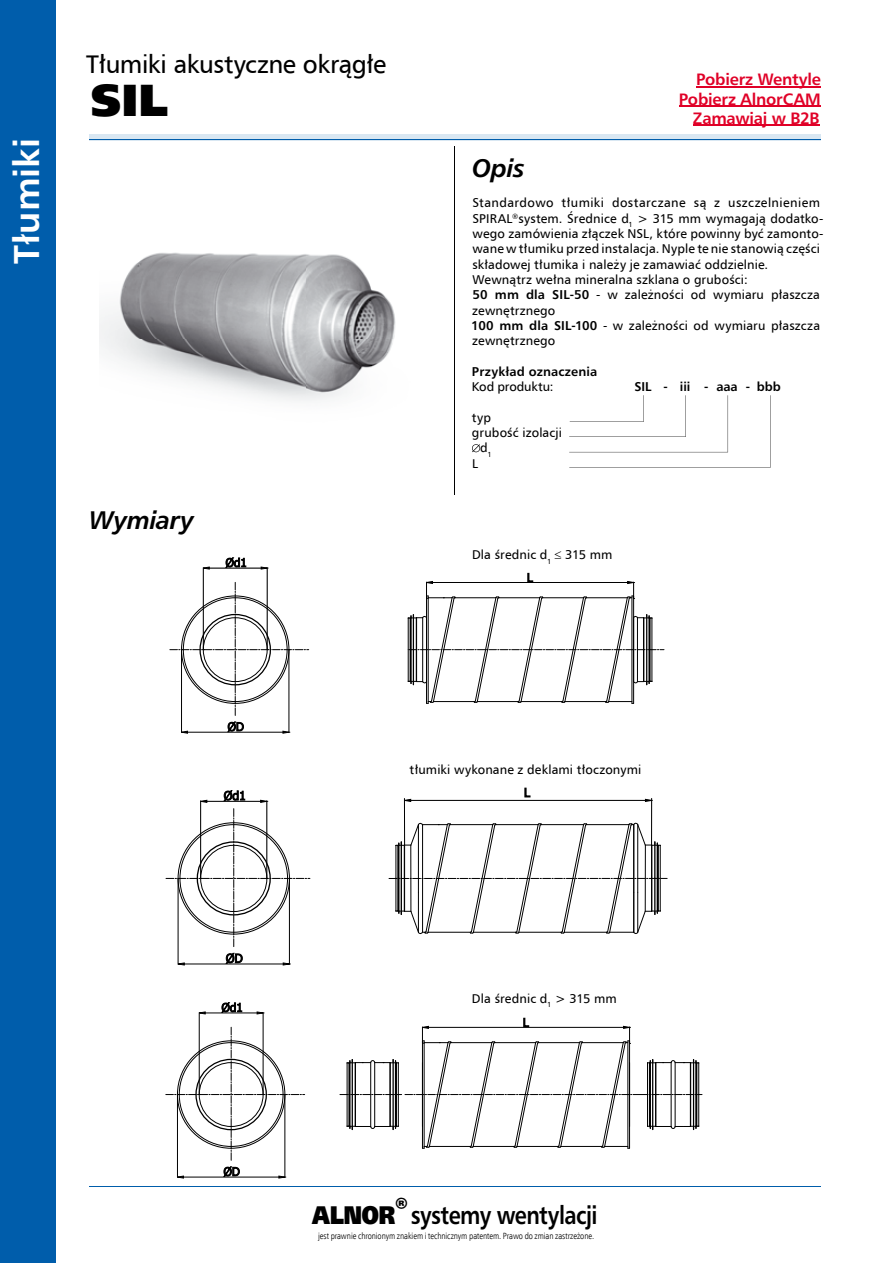
<style>
.page{position:relative;width:893px;height:1263px;background:#fff}
.page>*{position:absolute;margin:0;border:0;box-sizing:border-box;transform-origin:0 0}
.t1{font:900 45px "Humanist 777 TL";color:#000}
.t2{font:700 36px "Humanist 777 TL";color:#fff}
.t3{font:25.5px "Humnst 777 EU Normal";letter-spacing:-.02em;color:#000}
.t4{font:700 25.5px "Humanist 777 TL";letter-spacing:-.025em;color:#000;scale:.85 1}
.t5{font:italic 700 25.5px "Humanist 777 TL";letter-spacing:-.02em;color:#000}
.t6{font:700 16.5px/19.4px "Humanist 777 TL";letter-spacing:-.015em;color:#e00027;text-align:right}
.t7{font:12.75px/15.3px "Humnst 777 EU Normal";letter-spacing:.01em;color:#000}
.t8{font:12.75px/15.3px "Humnst 777 EU Normal";letter-spacing:.03em;color:#000}
.t9{font:700 12.75px "Humanist 777 TL";letter-spacing:.01em;color:#000}
.t10{font:700 12.75px "Humanist 777 TL";letter-spacing:-.01em;color:#000}
.t11{font:12.75px "Humnst 777 EU Normal";letter-spacing:-.01em;color:#000}
.t12{font:9px "Humnst 777 Lt Cn EU Normal";letter-spacing:-.01em;color:#000}
.s1{font-family:"Humanist 777 TL";font-weight:700}
.s2{font-weight:900}
</style>
<div class="page">
<hr style="left:89px;top:1186px;width:732px;height:1px;background:#005dab">
<hr style="left:454px;top:146px;width:1px;height:1025px;background:#000">
<div style="left:0;top:0;width:55px;height:1263px;background:#005dab"></div>
<hr style="left:54px;top:0;width:2px;height:1263px;background:#005dab">
<div style="left:89px;top:134px;width:732px;height:6px;background:#d9e7f2"></div>
<hr style="left:89px;top:140px;width:732px;height:1px;background:#005dab">
<hr style="left:696px;top:86px;width:125px;height:1px;background:#e00027">
<hr style="left:679px;top:106px;width:142px;height:1px;background:#e00027">
<hr style="left:693px;top:125px;width:127px;height:1px;background:#e00027">
<div style="left:444px;top:495px;width:28px;height:678px;background:#fff"></div>
<svg style="left:408px;top:573px;width:256px;height:131px"></svg>
<hr style="left:203px;top:568px;width:1px;height:81px;background:#000">
<hr style="left:267px;top:568px;width:1px;height:81px;background:#000">
<hr style="left:209px;top:568px;width:52px;height:1px;background:#000">
<svg style="left:202px;top:567px;width:8px;height:2px"></svg>
<svg style="left:226px;top:557px;width:20px;height:11px"></svg>
<svg style="left:261px;top:567px;width:8px;height:2px"></svg>
<hr style="left:181px;top:650px;width:1px;height:83px;background:#000">
<hr style="left:289px;top:650px;width:1px;height:83px;background:#000">
<hr style="left:188px;top:732px;width:95px;height:1px;background:#000">
<svg style="left:182px;top:731px;width:6px;height:2px"></svg>
<svg style="left:228px;top:722px;width:16px;height:10px"></svg>
<svg style="left:170px;top:581px;width:139px;height:134px"></svg>
<svg style="left:283px;top:731px;width:7px;height:2px"></svg>
<hr style="left:199px;top:1012px;width:1px;height:82px;background:#000">
<hr style="left:263px;top:1012px;width:1px;height:82px;background:#000">
<hr style="left:205px;top:1013px;width:52px;height:1px;background:#000">
<svg style="left:198px;top:1012px;width:7px;height:2px"></svg>
<svg style="left:221px;top:1002px;width:21px;height:10px"></svg>
<svg style="left:257px;top:1012px;width:7px;height:2px"></svg>
<hr style="left:177px;top:1095px;width:1px;height:82px;background:#000">
<hr style="left:285px;top:1095px;width:1px;height:82px;background:#000">
<hr style="left:183px;top:1177px;width:96px;height:1px;background:#000">
<svg style="left:177px;top:1176px;width:7px;height:2px"></svg>
<svg style="left:224px;top:1166px;width:16px;height:11px"></svg>
<svg style="left:166px;top:1026px;width:139px;height:134px"></svg>
<svg style="left:279px;top:1176px;width:7px;height:2px"></svg>
<svg style="left:340px;top:1018px;width:362px;height:131px"></svg>
<hr style="left:178px;top:879px;width:1px;height:85px;background:#000">
<hr style="left:289px;top:879px;width:1px;height:85px;background:#000">
<hr style="left:184px;top:964px;width:99px;height:1px;background:#000">
<svg style="left:177px;top:963px;width:8px;height:2px"></svg>
<svg style="left:226px;top:953px;width:17px;height:11px"></svg>
<svg style="left:166px;top:790px;width:144px;height:157px"></svg>
<svg style="left:283px;top:963px;width:8px;height:2px"></svg>
<svg style="left:389px;top:788px;width:278px;height:146px"></svg>
<svg style="left:472px;top:444px;width:8px;height:8px"></svg>
<svg style="left:569px;top:395px;width:202px;height:73px"></svg>
<img style="left:100px;top:252px;width:296px;height:149px">
<h2 class="t2" style="left:3px;top:264px;width:127px;rotate:-90deg">Tłumiki</h2>
<h3 class="t3" style="left:86px;top:48px;width:301px">Tłumiki akustyczne okrągłe</h3>
<h1 class="t1" style="left:90px;top:69px;width:79px">SIL</h1>
<h3 class="t5" style="left:89px;top:503px;width:106px">Wymiary</h3>
<p class="t6" style="left:679px;top:69px;width:144px">Pobierz Wentyle<br>Pobierz AlnorCAM<br>Zamawiaj w B2B</p>
<h3 class="t5" style="left:472px;top:151px;width:54px">Opis</h3>
<p class="t8" style="left:472px;top:195px;width:349px">Standardowo tłumiki dostarczane są z uszczelnieniem<br>SPIRAL<sup>®</sup>system. Średnice d<sub>1</sub></p>
<p class="t7" style="left:471px;top:211px;width:354px;text-indent:182px">315 mm wymagają dodatko&shy;wego zamówienia złączek NSL, które powinny być zamonto&shy;wane w tłumiku przed instalacja. Nyple te nie stanowią części składowej tłumika i należy je zamawiać oddzielnie.<br>Wewnątrz wełna mineralna szklana o grubości:<br><span class="s1">50 mm dla SIL-50</span> - w zależności od wymiaru płaszcza zewnętrznego<br><span class="s1">100 mm dla SIL-100</span> - w zależności od wymiaru płaszcza zewnętrznego</p>
<p class="t9" style="left:472px;top:363px;width:127px">Przykład oznaczenia</p>
<p class="t11" style="left:472px;top:379px;width:83px">Kod produktu:</p>
<p class="t10" style="left:635px;top:378px;width:148px">SIL - iii - aaa - bbb</p>
<p class="t7" style="left:472px;top:409px;width:21px">typ</p>
<p class="t7" style="left:472px;top:425px;width:91px">grubość izolacji</p>
<p class="t7" style="left:480px;top:440px;width:13px">d<sub>1</sub></p>
<p class="t7" style="left:472px;top:455px;width:7px">L</p>
<p class="t7" style="left:472px;top:547px;width:142px">Dla średnic d<sub>1</sub> ≤ 315 mm</p>
<p class="t7" style="left:410px;top:761px;width:233px">tłumiki wykonane z deklami tłoczonymi</p>
<p class="t7" style="left:472px;top:991px;width:81px">Dla średnic d<sub>1</sub></p>
<p class="t7" style="left:569px;top:991px;width:49px">315 mm</p>
<h3 class="t4" style="left:312px;top:1198px;width:337px"><span class="s2">ALNOR</span><sup>®</sup> systemy wentylacji</h3>
<p class="t12" style="left:318px;top:1230px;width:278px">jest prawnie chronionym znakiem i technicznym patentem. Prawo do zmian zastrzeżone.</p>
</div>
